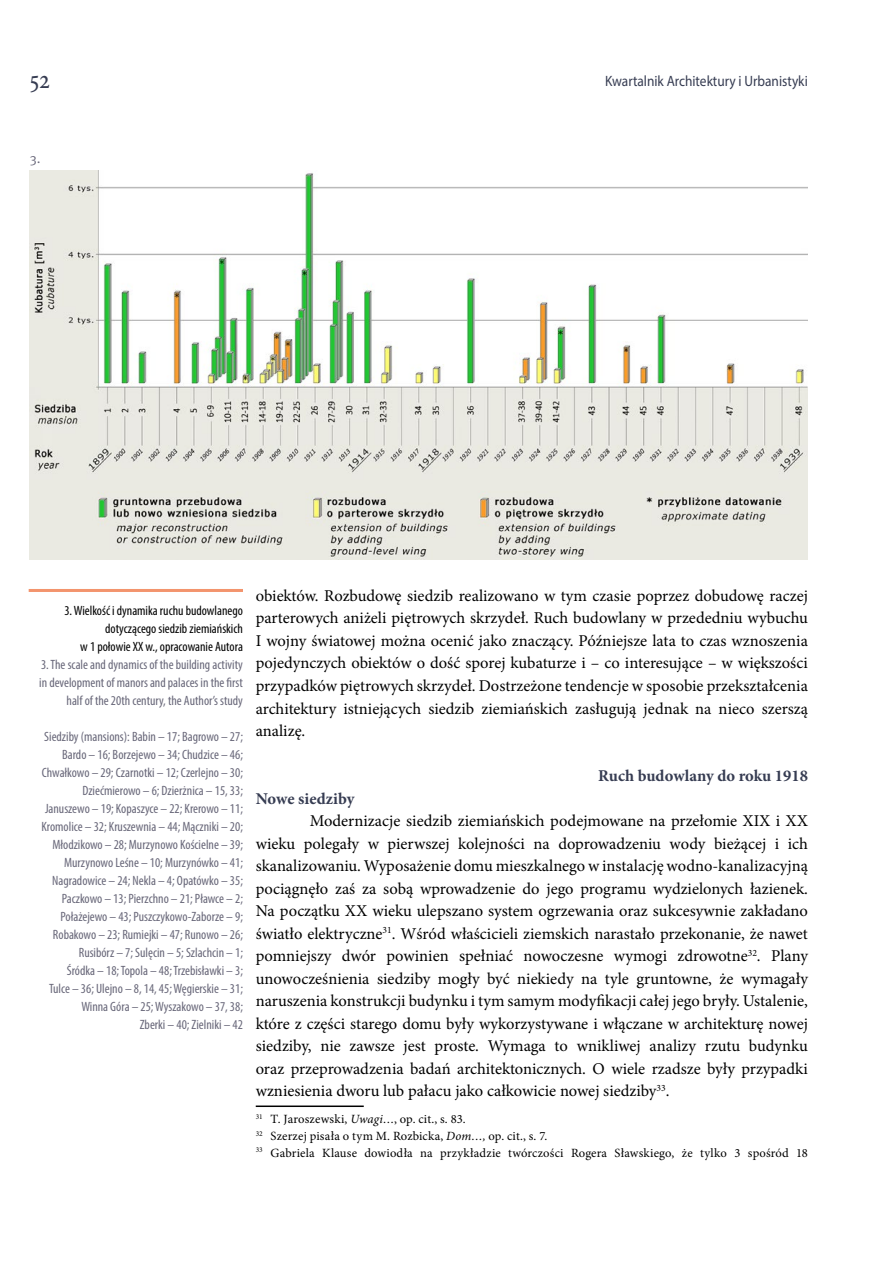
<style>
.page{position:relative;width:893px;height:1263px;background:#fff}
.page>*{position:absolute;margin:0;border:0;box-sizing:border-box;transform-origin:0 0}
.t1{font:27px "Minion Pro";color:#363c52;scale:.89 1}
.t2{font:16.5px/22.5px "Minion Pro";color:#000;text-align:justify}
.t3{font:700 16.5px "Minion Pro";color:#363c52}
.t4{font:15px "Myriad Pro";color:#363c52;scale:.89 1}
.t5{font:condensed 13.5px/18px "Myriad Pro";color:#686779;text-align:right}
.t6{font:condensed 13.5px/18px "Myriad Pro";color:#000;text-align:right}
.t7{font:13.5px "Meta Pro Norm";color:#686779}
.t8{font:12.6px/16.8px "Minion Pro";letter-spacing:.015em;color:#000}
.s1{font-style:italic}
</style>
<div class="page">
<hr style="left:256px;top:1105px;width:108px;height:2px;background:#000">
<hr style="left:29px;top:589px;width:214px;height:3px;background:#f3946d">
<img style="left:30px;top:170px;width:778px;height:390px">
<h1 class="t1" style="left:30px;top:61px;width:24px">52</h1>
<p class="t4" style="left:605px;top:71px;width:229px">Kwartalnik Architektury i Urbanistyki</p>
<p class="t7" style="left:30px;top:149px;width:12px">3.</p>
<p class="t6" style="left:64px;top:601px;width:180px">3. Wielkość i dynamika ruchu budowlanego dotyczącego siedzib ziemiańskich<br>w 1 połowie XX w., opracowanie Autora</p>
<p class="t5" style="left:39px;top:655px;width:205px">3. The scale and dynamics of the building activity in development of manors and palaces in the first half of the 20th century, the Author’s study</p>
<p class="t5" style="left:41px;top:727px;width:203px">Siedziby (mansions): Babin – 17; Bagrowo – 27; Bardo – 16; Borzejewo – 34; Chudzice – 46; Chwałkowo – 29; Czarnotki – 12; Czerlejno – 30; Dziećmierowo – 6; Dzierżnica – 15, 33; Januszewo – 19; Kopaszyce – 22; Krerowo – 11; Kromolice – 32; Kruszewnia – 44; Mączniki – 20; Młodzikowo – 28; Murzynowo Kościelne – 39; Murzynowo Leśne – 10; Murzynówko – 41; Nagradowice – 24; Nekla – 4; Opatówko – 35; Paczkowo – 13; Pierzchno – 21; Pławce – 2; Połażejewo – 43; Puszczykowo-Zaborze – 9; Robakowo – 23; Rumiejki – 47; Runowo – 26; Rusibórz – 7; Sulęcin – 5; Szlachcin – 1;<br>Śródka – 18; Topola – 48; Trzebisławki – 3;<br>Tulce – 36; Ulejno – 8, 14, 45; Węgierskie – 31; Winna Góra – 25; Wyszakowo – 37, 38;<br>Zberki – 40; Zielniki – 42</p>
<p class="t2" style="left:256px;top:584px;width:554px">obiektów. Rozbudowę siedzib realizowano w tym czasie poprzez dobudowę raczej parterowych aniżeli piętrowych skrzydeł. Ruch budowlany w przededniu wybuchu I wojny światowej można ocenić jako znaczący. Późniejsze lata to czas wznoszenia pojedynczych obiektów o dość sporej kubaturze i – co interesujące – w większości przypadków piętrowych skrzydeł. Dostrzeżone tendencje w sposobie przekształcenia architektury istniejących siedzib ziemiańskich zasługują jednak na nieco szerszą analizę.</p>
<p class="t3" style="left:598px;top:764px;width:211px">Ruch budowlany do roku 1918</p>
<p class="t3" style="left:256px;top:787px;width:100px">Nowe siedziby</p>
<p class="t2" style="left:256px;top:809px;width:554px;text-indent:54px">Modernizacje siedzib ziemiańskich podejmowane na przełomie XIX i XX wieku polegały w pierwszej kolejności na doprowadzeniu wody bieżącej i ich skanalizowaniu. Wyposażenie domu mieszkalnego w instalację wodno-kanalizacyjną pociągnęło zaś za sobą wprowadzenie do jego programu wydzielonych łazienek.<br>Na początku XX wieku ulepszano system ogrzewania oraz sukcesywnie zakładano światło elektryczne<sup>31</sup>. Wśród właścicieli ziemskich narastało przekonanie, że nawet pomniejszy dwór powinien spełniać nowoczesne wymogi zdrowotne<sup>32</sup>. Plany unowocześnienia siedziby mogły być niekiedy na tyle gruntowne, że wymagały naruszenia konstrukcji budynku i tym samym modyfikacji całej jego bryły. Ustalenie, które z części starego domu były wykorzystywane i włączane w architekturę nowej siedziby, nie zawsze jest proste. Wymaga to wnikliwej analizy rzutu budynku oraz przeprowadzenia badań architektonicznych. O wiele rzadsze były przypadki wzniesienia dworu lub pałacu jako całkowicie nowej siedziby<sup>33</sup>.</p>
<p class="t8" style="left:256px;top:1111px;width:554px"><sup>31</sup> T. Jaroszewski, <span class="s1">Uwagi…</span>, op. cit., s. 83.<br><sup>32</sup> Szerzej pisała o tym M. Rozbicka, <span class="s1">Dom…,</span> op. cit., s. 7.<br><sup>33</sup> Gabriela Klause dowiodła na przykładzie twórczości Rogera Sławskiego, że tylko 3 spośród 18</p>
</div>
